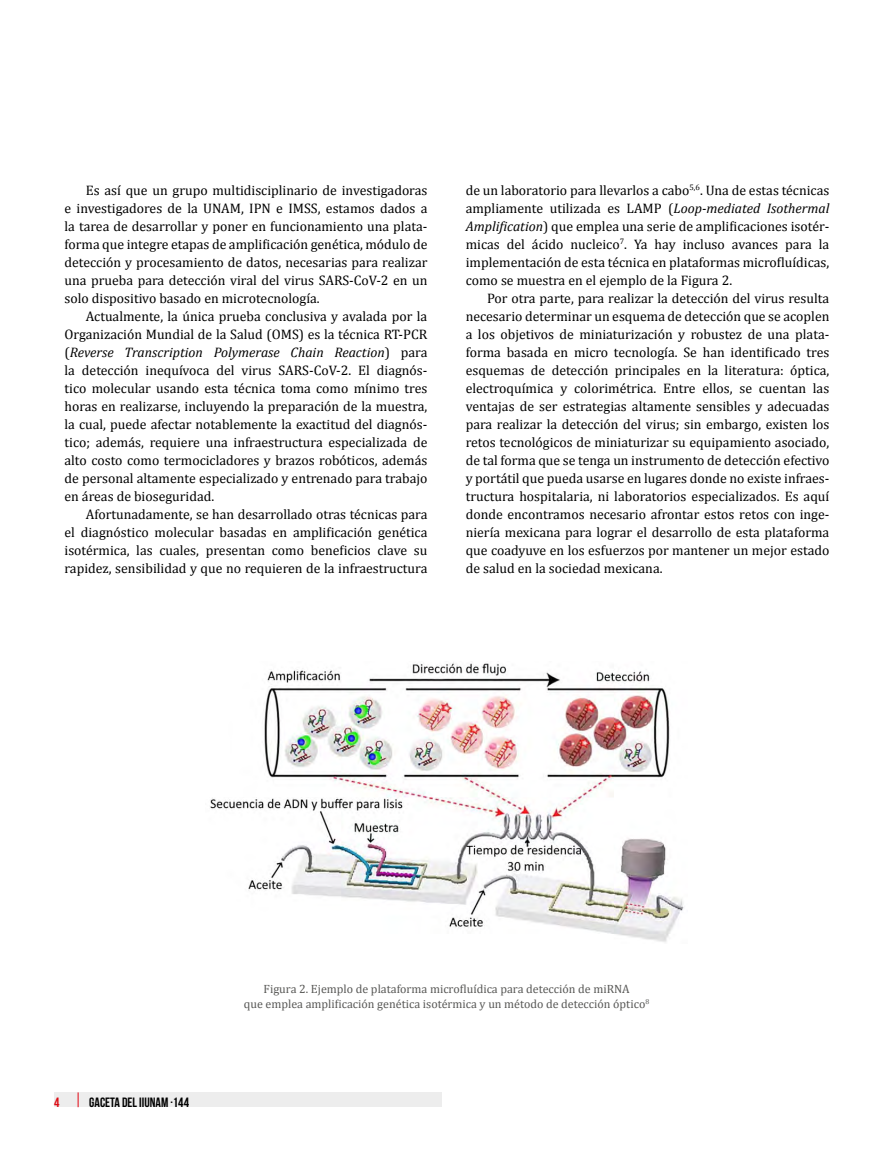
<style>
.page{position:relative;width:892px;height:1149px;background:#fff}
.page>*{position:absolute;margin:0;border:0;box-sizing:border-box;transform-origin:0 0}
.t1{font:13.8px/18px "Cambria";color:#000;text-align:justify}
.t2{font:700 13.5px "Bebas Neue";color:#000}
.t3{font:700 13.5px "Bebas Neue";color:#dc0c15}
.t4{font:12px/15px "Cambria";color:#585856;text-align:center}
.s1{font-style:italic}
</style>
<div class="page">
<div style="left:54px;top:1092px;width:388px;height:14px;background:#ededed"></div>
<img style="left:210px;top:662px;width:474px;height:280px">
<p class="t1" style="left:64px;top:181px;width:364px;text-indent:21px">Es así que un grupo multidisciplinario de investigadoras e investigadores de la UNAM, IPN e IMSS, estamos dados a la tarea de desarrollar y poner en funcionamiento una plata&shy;forma que integre etapas de amplificación genética, módulo de detección y procesamiento de datos, necesarias para realizar una prueba para detección viral del virus SARS-CoV-2 en un solo dispositivo basado en microtecnología.</p>
<p class="t1" style="left:64px;top:307px;width:364px;text-indent:21px">Actualmente, la única prueba conclusiva y avalada por la Organización Mundial de la Salud (OMS) es la técnica RT-PCR (<span class="s1">Reverse Transcription Polymerase Chain Reaction</span>) para la detección inequívoca del virus SARS-CoV-2. El diagnós&shy;tico molecular usando esta técnica toma como mínimo tres horas en realizarse, incluyendo la preparación de la muestra, la cual, puede afectar notablemente la exactitud del diagnós&shy;tico; además, requiere una infraestructura especializada de alto costo como termocicladores y brazos robóticos, además de personal altamente especializado y entrenado para trabajo en áreas de bioseguridad.</p>
<p class="t1" style="left:64px;top:505px;width:364px;text-indent:21px">Afortunadamente, se han desarrollado otras técnicas para el diagnóstico molecular basadas en amplificación genética isotérmica, las cuales, presentan como beneficios clave su rapidez, sensibilidad y que no requieren de la infraestructura</p>
<p class="t1" style="left:466px;top:181px;width:365px">de un laboratorio para llevarlos a cabo<sup>5,6</sup>. Una de estas técnicas ampliamente utilizada es LAMP (<span class="s1">Loop-mediated Isothermal Amplification</span>) que emplea una serie de amplificaciones isotér&shy;micas del ácido nucleico<sup>7</sup>. Ya hay incluso avances para la implementación de esta técnica en plataformas microfluídicas, como se muestra en el ejemplo de la Figura 2.</p>
<p class="t1" style="left:466px;top:289px;width:365px;text-indent:21px">Por otra parte, para realizar la detección del virus resulta necesario determinar un esquema de detección que se acoplen a los objetivos de miniaturización y robustez de una plata&shy;forma basada en micro tecnología. Se han identificado tres esquemas de detección principales en la literatura: óptica, electroquímica y colorimétrica. Entre ellos, se cuentan las ventajas de ser estrategias altamente sensibles y adecuadas para realizar la detección del virus; sin embargo, existen los retos tecnológicos de miniaturizar su equipamiento asociado, de tal forma que se tenga un instrumento de detección efectivo y portátil que pueda usarse en lugares donde no existe infraes&shy;tructura hospitalaria, ni laboratorios especializados. Es aquí donde encontramos necesario afrontar estos retos con inge&shy;niería mexicana para lograr el desarrollo de esta plataforma que coadyuve en los esfuerzos por mantener un mejor estado de salud en la sociedad mexicana.</p>
<p class="t3" style="left:54px;top:1094px;width:7px">4</p>
<p class="t2" style="left:89px;top:1094px;width:101px">GACETA DEL IIUNAM ·144</p>
<p class="t4" style="left:244px;top:981px;width:407px">Figura 2. Ejemplo de plataforma microfluídica para detección de miRNA<br>que emplea amplificación genética isotérmica y un método de detección óptico<sup>8</sup></p>
</div>
